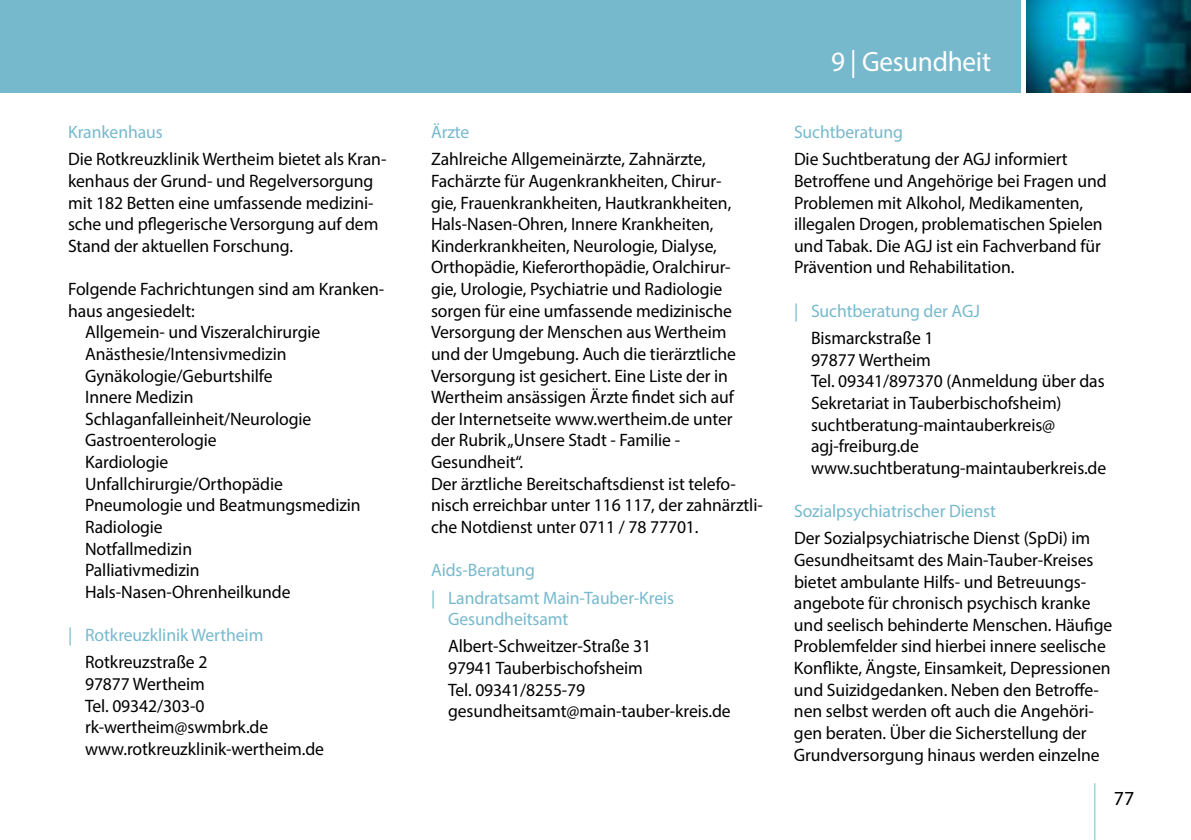
<style>
.page{position:relative;width:1191px;height:840px;background:#fff}
.page>*{position:absolute;margin:0;border:0;box-sizing:border-box;transform-origin:0 0}
.t1{font:28px "Myriad Pro";letter-spacing:-.01em;color:#fff}
.t2{font:20px "Myriad Pro";color:#000}
.t3{font:18px/21.6px "Myriad Pro";letter-spacing:-.005em;color:#000}
.t4{font:18px/27.2px "Myriad Pro";letter-spacing:-.005em;color:#77b9cc}
</style>
<div class="page">
<hr style="left:1094px;top:782px;width:1px;height:57px;background:#77b9cc">
<div style="left:0;top:0;width:1020px;height:93px;background:#77b9cc"></div>
<img style="left:1026px;top:0;width:165px;height:93px">
<p class="t4" style="left:68px;top:118px;width:96px">Krankenhaus</p>
<p class="t3" style="left:68px;top:148px;width:320px">Die Rotkreuzklinik Wertheim bietet als Kran&shy;kenhaus der Grund- und Regelversorgung mit 182 Betten eine umfassende medizini&shy;sche und pflegerische Versorgung auf dem Stand der aktuellen Forschung.</p>
<p class="t3" style="left:68px;top:278px;width:318px">Folgende Fachrichtungen sind am Kranken-</p>
<p class="t3" style="left:68px;top:299px;width:128px">haus angesiedelt:</p>
<p class="t3" style="left:85px;top:321px;width:237px">Allgemein- und Viszeralchirurgie</p>
<p class="t3" style="left:85px;top:342px;width:203px">Anästhesie/Intensivmedizin</p>
<p class="t3" style="left:85px;top:364px;width:189px">Gynäkologie/Geburtshilfe</p>
<p class="t3" style="left:85px;top:386px;width:110px">Innere Medizin</p>
<p class="t3" style="left:85px;top:407px;width:228px">Schlaganfalleinheit/Neurologie</p>
<p class="t3" style="left:85px;top:429px;width:133px">Gastroenterologie</p>
<p class="t3" style="left:85px;top:450px;width:85px">Kardiologie</p>
<p class="t3" style="left:85px;top:472px;width:199px">Unfallchirurgie/Orthopädie</p>
<p class="t3" style="left:85px;top:494px;width:277px">Pneumologie und Beatmungsmedizin</p>
<p class="t3" style="left:85px;top:515px;width:79px">Radiologie</p>
<p class="t3" style="left:85px;top:537px;width:109px">Notfallmedizin</p>
<p class="t3" style="left:85px;top:558px;width:116px">Palliativmedizin</p>
<p class="t3" style="left:85px;top:580px;width:207px">Hals-Nasen-Ohrenheilkunde</p>
<p class="t4" style="left:68px;top:620px;width:197px">| Rotkreuzklinik Wertheim</p>
<p class="t3" style="left:85px;top:651px;width:240px">Rotkreuzstraße 2<br>97877 Wertheim<br>Tel. 09342/303-0 rk-wertheim@swmbrk.de www.rotkreuzklinik-wertheim.de</p>
<p class="t4" style="left:431px;top:118px;width:40px">Ärzte</p>
<p class="t3" style="left:431px;top:148px;width:333px">Zahlreiche Allgemeinärzte, Zahnärzte, Fachärzte für Augenkrankheiten, Chirur-<br>gie, Frauenkrankheiten, Hautkrankheiten, Hals-Nasen-Ohren, Innere Krankheiten, Kinderkrankheiten, Neurologie, Dialyse, Orthopädie, Kieferorthopädie, Oralchirur-<br>gie, Urologie, Psychiatrie und Radiologie sorgen für eine umfassende medizinische Versorgung der Menschen aus Wertheim<br>und der Umgebung. Auch die tierärztliche Versorgung ist gesichert. Eine Liste der in Wertheim ansässigen Ärzte findet sich auf der Internetseite www.wertheim.de unter<br>der Rubrik „Unsere Stadt - Familie - Gesundheit“.<br>Der ärztliche Bereitschaftsdienst ist telefo&shy;nisch erreichbar unter 116 117, der zahnärztli&shy;che Notdienst unter 0711 / 78 77701.</p>
<p class="t4" style="left:431px;top:556px;width:245px">Aids-Beratung<br>| Landratsamt Main-Tauber-Kreis</p>
<p class="t4" style="left:448px;top:605px;width:122px">Gesundheitsamt</p>
<p class="t3" style="left:448px;top:635px;width:284px">Albert-Schweitzer-Straße 31<br>97941 Tauberbischofsheim<br>Tel. 09341/8255-79 gesundheitsamt@main-tauber-kreis.de</p>
<h1 class="t1" style="left:831px;top:44px;width:161px">9 | Gesundheit</h1>
<p class="t4" style="left:794px;top:118px;width:111px">Suchtberatung</p>
<p class="t3" style="left:794px;top:148px;width:314px">Die Suchtberatung der AGJ informiert Betroffene und Angehörige bei Fragen und Problemen mit Alkohol, Medikamenten, illegalen Drogen, problematischen Spielen und Tabak. Die AGJ ist ein Fachverband für Prävention und Rehabilitation.</p>
<p class="t4" style="left:794px;top:296px;width:187px">| Suchtberatung der AGJ</p>
<p class="t3" style="left:811px;top:327px;width:297px">Bismarckstraße 1<br>97877 Wertheim<br>Tel. 09341/897370 (Anmeldung über das<br>Sekretariat in Tauberbischofsheim) suchtberatung-maintauberkreis@ agj-freiburg.de www.suchtberatung-maintauberkreis.de</p>
<p class="t4" style="left:794px;top:497px;width:203px">Sozialpsychiatrischer Dienst</p>
<p class="t3" style="left:794px;top:527px;width:320px">Der Sozialpsychiatrische Dienst (SpDi) im Gesundheitsamt des Main-Tauber-Kreises bietet ambulante Hilfs- und Betreuungs&shy;angebote für chronisch psychisch kranke und seelisch behinderte Menschen. Häufige Problemfelder sind hierbei innere seelische Konflikte, Ängste, Einsamkeit, Depressionen und Suizidgedanken. Neben den Betroffe&shy;nen selbst werden oft auch die Angehöri&shy;gen beraten. Über die Sicherstellung der Grundversorgung hinaus werden einzelne</p>
<p class="t2" style="left:1113px;top:785px;width:22px">77</p>
</div>
